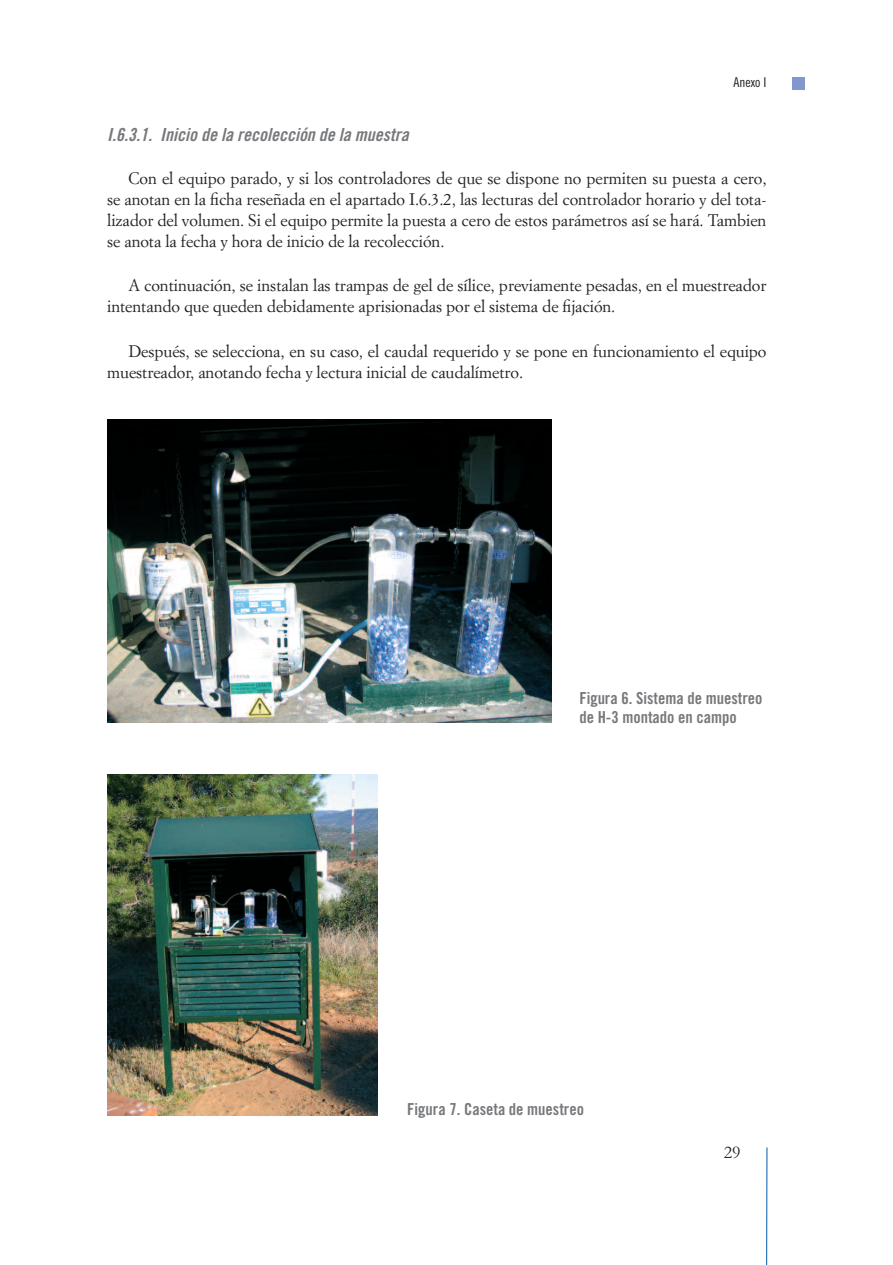
<style>
.page{position:relative;width:893px;height:1265px;background:#fff}
.page>*{position:absolute;margin:0;border:0;box-sizing:border-box;transform-origin:0 0}
.t1{font:18px "Trade Gothic Bold Cond Twenty Obl";color:#76787b}
.t2{font:18px "Garamond";color:#231f20}
.t3{font:16.5px/21px "Simoncini Garamond";letter-spacing:-.005em;color:#231f20}
.t4{font:16.5px/19.8px "Trade Gothic Bold Cond Twenty";color:#76787b}
.t5{font:13.5px "Trade Gothic Cond Eighteen";color:#231f20}
</style>
<div class="page">
<img style="left:107px;top:77px;width:698px;height:1187px">
<p class="t5" style="left:733px;top:77px;width:34px">Anexo I</p>
<p class="t1" style="left:107px;top:128px;width:303px">I.6.3.1. Inicio de la recolección de la muestra</p>
<p class="t3" style="left:107px;top:169px;width:661px;text-align:justify;text-indent:21px">Con el equipo parado, y si los controladores de que se dispone no permiten su puesta a cero, se anotan en la ficha reseñada en el apartado I.6.3.2, las lecturas del controlador horario y del tota&shy;lizador del volumen. Si el equipo permite la puesta a cero de estos parámetros así se hará. Tambien se anota la fecha y hora de inicio de la recolección.</p>
<p class="t3" style="left:107px;top:276px;width:661px;text-indent:21px">A continuación, se instalan las trampas de gel de sílice, previamente pesadas, en el muestreador intentando que queden debidamente aprisionadas por el sistema de fijación.</p>
<p class="t3" style="left:107px;top:341px;width:661px;text-indent:21px">Después, se selecciona, en su caso, el caudal requerido y se pone en funcionamiento el equipo muestreador, anotando fecha y lectura inicial de caudalímetro.</p>
<p class="t4" style="left:579px;top:689px;width:185px">Figura 6. Sistema de muestreo de H-3 montado en campo</p>
<p class="t4" style="left:407px;top:1101px;width:178px">Figura 7. Caseta de muestreo</p>
<p class="t2" style="left:723px;top:1141px;width:18px">29</p>
</div>
